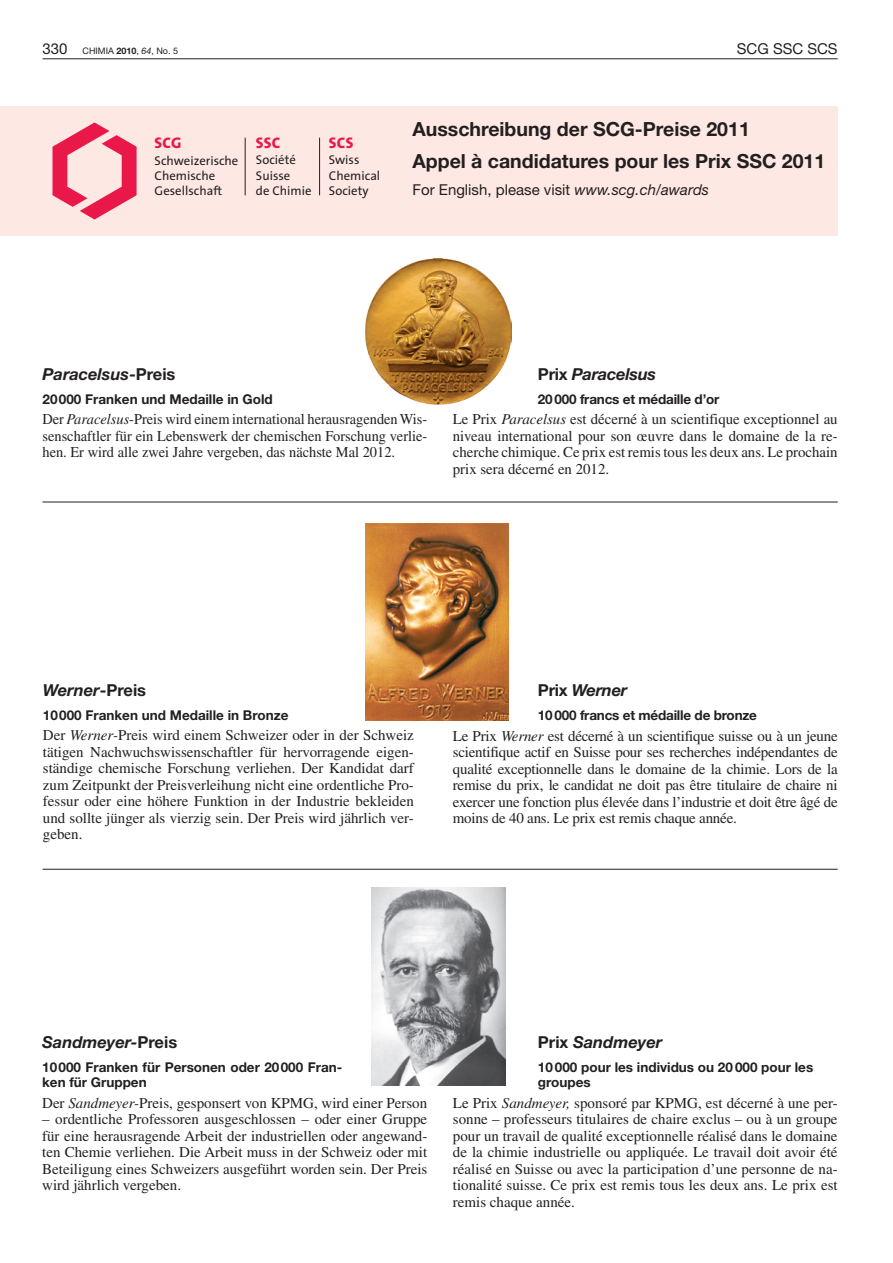
<style>
.page{position:relative;width:893px;height:1263px;background:#fff}
.page>*{position:absolute;margin:0;border:0;box-sizing:border-box;transform-origin:0 0}
.t1{font:700 19.5px/32px "Helvetica Neue LT";color:#231f20}
.t2{font:italic 700 16.5px "Helvetica Neue LT";color:#231f20}
.t3{font:15.45px "The Sans Extra Bold Plain OV QRVODA";letter-spacing:.015em;color:#ea1849}
.t4{font:15px/16.5px "Times";color:#231f20;text-align:justify}
.t5{font:15px/16.5px "Times";color:#231f20;text-align:justify;scale:.96 1}
.t6{font:15px "Helvetica Neue LT";color:#231f20}
.t7{font:15px "Helvetica Neue LT";color:#231f20}
.t8{font:700 13.5px/15px "Helvetica Neue LT";color:#231f20}
.t9{font:12.75px/15.5px "The Sans Plain OV SRVODA";color:#231f20}
.t10{font:9px "Helvetica Neue LT";color:#231f20}
.s1{font-size:15px}
.s2{font-weight:700}
.s3{font-style:italic}
.s4{font-style:normal}
</style>
<div class="page">
<hr style="left:43px;top:59px;width:795px;height:1px;background:#231f20">
<div style="left:0;top:106px;width:838px;height:130px;background:#fde8e4"></div>
<svg style="left:53px;top:122px;width:84px;height:97px"></svg>
<hr style="left:245px;top:138px;width:1px;height:57px;background:#231f20">
<hr style="left:319px;top:138px;width:1px;height:57px;background:#231f20">
<img style="left:366px;top:258px;width:145px;height:146px">
<img style="left:366px;top:524px;width:143px;height:196px">
<img style="left:371px;top:887px;width:135px;height:199px">
<hr style="left:43px;top:869px;width:795px;height:1px;background:#231f20">
<hr style="left:43px;top:502px;width:795px;height:1px;background:#231f20">
<p class="t10" style="left:43px;top:46px;width:137px"><span class="s1">330</span> CHIMIA <span class="s2">2010</span>, <span class="s3">64</span>, No. 5</p>
<p class="t7" style="left:737px;top:40px;width:102px">SCG SSC SCS</p>
<p class="t3" style="left:155px;top:130px;width:28px">SCG</p>
<p class="t9" style="left:155px;top:152px;width:85px">Schweizerische<br>Chemische<br>Gesellschaft</p>
<p class="t3" style="left:256px;top:130px;width:26px">SSC</p>
<p class="t9" style="left:256px;top:152px;width:57px">Société<br>Suisse<br>de Chimie</p>
<p class="t3" style="left:329px;top:130px;width:26px">SCS</p>
<p class="t9" style="left:329px;top:152px;width:53px">Swiss<br>Chemical<br>Society</p>
<h1 class="t1" style="left:412px;top:113px;width:414px">Ausschreibung der SCG-Preise 2011<br>Appel à candidatures pour les Prix SSC 2011</h1>
<p class="t6" style="left:412px;top:180px;width:298px">For English, please visit <span class="s3">www.scg.ch/awards</span></p>
<p class="t2" style="left:43px;top:364px;width:134px">Paracelsus<span class="s4">-Preis</span></p>
<p class="t8" style="left:43px;top:391px;width:232px">20000 Franken und Medaille in Gold</p>
<p class="t5" style="left:43px;top:411px;width:402px">Der <span class="s3">Paracelsus</span>-Preis wird einem international herausragenden Wis&shy;senschaftler für ein Lebenswerk der chemischen Forschung verlie&shy;hen. Er wird alle zwei Jahre vergeben, das nächste Mal 2012.</p>
<p class="t2" style="left:538px;top:364px;width:120px"><span class="s4">Prix</span> Paracelsus</p>
<p class="t8" style="left:538px;top:391px;width:183px">20000 francs et médaille d’or</p>
<p class="t4" style="left:453px;top:411px;width:386px">Le Prix <span class="s3">Paracelsus</span> est décerné à un scientifique exceptionnel au niveau international pour son œuvre dans le domaine de la re&shy;cherche chimique. Ce prix est remis tous les deux ans. Le prochain prix sera décerné en 2012.</p>
<p class="t2" style="left:43px;top:680px;width:105px">Werner<span class="s4">-Preis</span></p>
<p class="t8" style="left:43px;top:707px;width:247px">10000 Franken und Medaille in Bronze</p>
<p class="t4" style="left:43px;top:727px;width:373px">Der <span class="s3">Werner-</span>Preis wird einem Schweizer oder in der Schweiz tätigen Nachwuchswissenschaftler für hervorragende eigen&shy;ständige chemische Forschung verliehen. Der Kandidat darf zum Zeitpunkt der Preisverleihung nicht eine ordentliche Pro&shy;fessur oder eine höhere Funktion in der Industrie bekleiden und sollte jünger als vierzig sein. Der Preis wird jährlich ver&shy;geben.</p>
<p class="t2" style="left:538px;top:680px;width:91px"><span class="s4">Prix</span> Werner</p>
<p class="t8" style="left:538px;top:707px;width:221px">10000 francs et médaille de bronze</p>
<p class="t4" style="left:453px;top:727px;width:386px">Le Prix <span class="s3">Werner</span> est décerné à un scientifique suisse ou à un jeune scientifique actif en Suisse pour ses recherches indépendantes de qualité exceptionnelle dans le domaine de la chimie. Lors de la remise du prix, le candidat ne doit pas être titulaire de chaire ni exercer une fonction plus élevée dans l’industrie et doit être âgé de moins de 40 ans. Le prix est remis chaque année.</p>
<p class="t2" style="left:42px;top:1032px;width:137px">Sandmeyer-<span class="s4">Preis</span></p>
<p class="t8" style="left:42px;top:1059px;width:302px">10000 Franken für Personen oder 20000 Fran&shy;ken für Gruppen</p>
<p class="t4" style="left:42px;top:1094px;width:387px">Der <span class="s3">Sandmeyer-</span>Preis, gesponsert von KPMG, wird einer Person</p>
<p class="t4" style="left:42px;top:1111px;width:387px">– ordentliche Professoren ausgeschlossen – oder einer Gruppe für eine herausragende Arbeit der industriellen oder angewand&shy;ten Chemie verliehen. Die Arbeit muss in der Schweiz oder mit Beteiligung eines Schweizers ausgeführt worden sein. Der Preis wird jährlich vergeben.</p>
<p class="t2" style="left:538px;top:1032px;width:126px"><span class="s4">Prix</span> Sandmeyer</p>
<p class="t8" style="left:538px;top:1059px;width:277px">10 000 pour les individus ou 20 000 pour les groupes</p>
<p class="t4" style="left:453px;top:1094px;width:386px">Le Prix <span class="s3">Sandmeyer,</span> sponsoré par KPMG, est décerné à une per&shy;sonne – professeurs titulaires de chaire exclus – ou à un groupe pour un travail de qualité exceptionnelle réalisé dans le domaine de la chimie industrielle ou appliquée. Le travail doit avoir été réalisé en Suisse ou avec la participation d’une personne de na&shy;tionalité suisse. Ce prix est remis tous les deux ans. Le prix est remis chaque année.</p>
</div>
